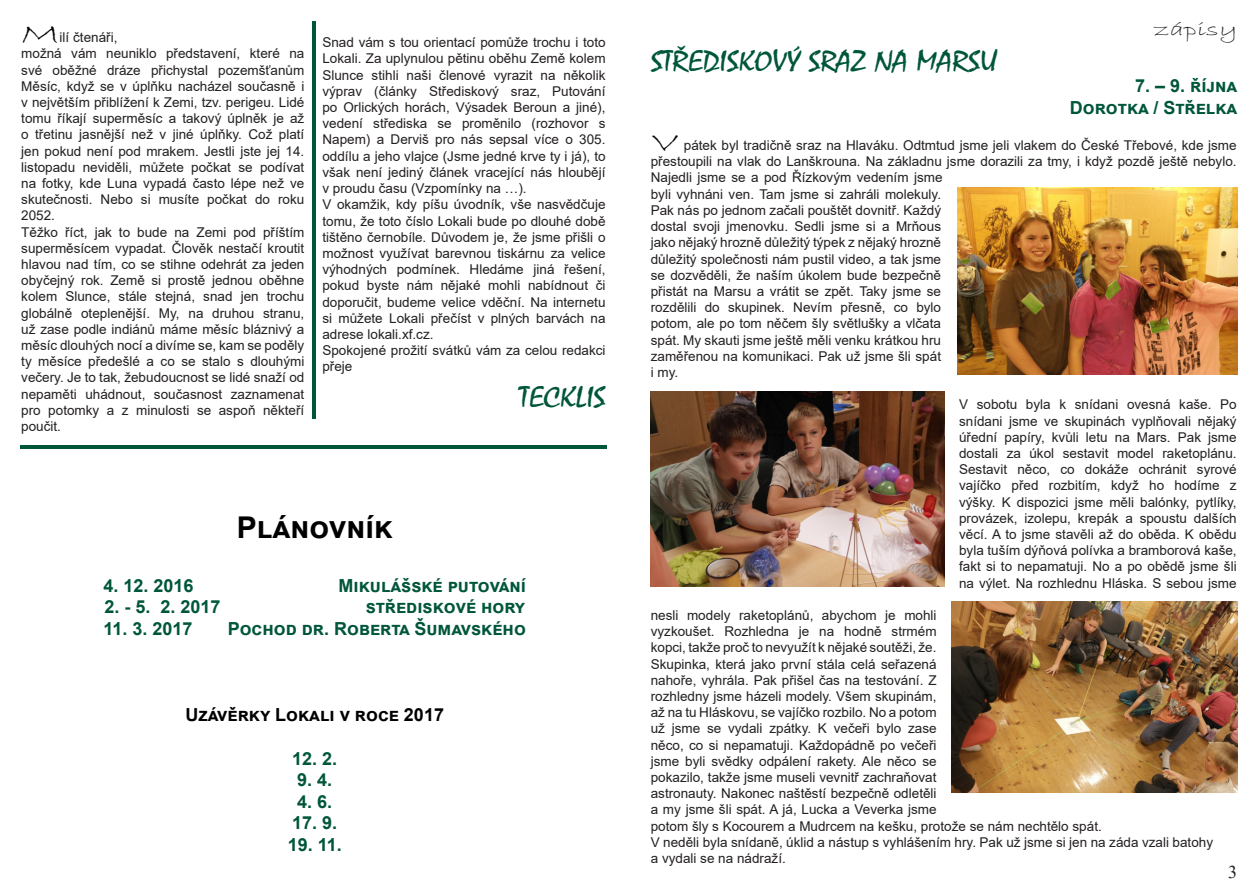
<style>
.page{position:relative;width:1259px;height:893px;background:#fff}
.page>*{position:absolute;margin:0;border:0;box-sizing:border-box;transform-origin:0 0}
.t1{font:30px "Mistral";color:#00563b;scale:1.15 1}
.t2{font:700 30px "Arial";letter-spacing:.015em;color:#000}
.t3{font:30px "Bradley Hand ITC";color:#000;scale:1.5 1}
.t4{font:19.5px "Bradley Hand ITC";color:#231f20;scale:1.5 1}
.t5{font:700 18px "Arial";color:#00563b}
.t6{font:700 18px/21.6px "Arial";letter-spacing:.065em;color:#00563b;text-align:right}
.t7{font:700 18px "Arial";color:#000}
.t8{font:18px "Times New Roman";color:#231f20}
.t9{font:13.5px/16.2px "Arial";color:#231f20}
</style>
<div class="page">
<hr style="left:20px;top:445px;width:587px;height:3px;background:#00563b">
<hr style="left:312px;top:21px;width:4px;height:398px;background:#00563b">
<img style="left:957px;top:187px;width:280px;height:187px">
<img style="left:651px;top:391px;width:293px;height:196px">
<img style="left:951px;top:602px;width:286px;height:190px">
<h1 class="t3" style="left:21px;top:15px;width:27px">M</h1>
<p class="t9" style="left:21px;top:29px;width:285px;text-indent:38px">ilí čtenáři,<br>možná vám neuniklo představení, které na své oběžné dráze přichystal pozemšťanům Měsíc, když se v úplňku nacházel současně i v největším přiblížení k Zemi, tzv. perigeu. Lidé tomu říkají superměsíc a takový úplněk je až o třetinu jasnější než v jiné úplňky. Což platí jen pokud není pod mrakem. Jestli jste jej 14. listopadu neviděli, můžete počkat se podívat na fotky, kde Luna vypadá často lépe než ve skutečnosti. Nebo si musíte počkat do roku 2052.<br>Těžko říct, jak to bude na Zemi pod příštím superměsícem vypadat. Člověk nestačí kroutit hlavou nad tím, co se stihne odehrát za jeden obyčejný rok. Země si prostě jednou oběhne kolem Slunce, stále stejná, snad jen trochu globálně oteplenější. My, na druhou stranu, už zase podle indiánů máme měsíc bláznivý a měsíc dlouhých nocí a divíme se, kam se poděly ty měsíce předešlé a co se stalo s dlouhými večery. Je to tak, žebudoucnost se lidé snaží od nepaměti uhádnout, současnost zaznamenat pro potomky a z minulosti se aspoň někteří poučit.</p>
<p class="t9" style="left:322px;top:34px;width:285px">Snad vám s tou orientací pomůže trochu i toto Lokali. Za uplynulou pětinu oběhu Země kolem Slunce stihli naši členové vyrazit na několik výprav (články Střediskový sraz, Putování po Orlických horách, Výsadek Beroun a jiné), vedení střediska se proměnilo (rozhovor s Napem) a Derviš pro nás sepsal více o 305. oddílu a jeho vlajce (Jsme jedné krve ty i já), to však není jediný článek vracející nás hloubějí v proudu času (Vzpomínky na …).<br>V okamžik, kdy píšu úvodník, vše nasvědčuje tomu, že toto číslo Lokali bude po dlouhé době tištěno černobíle. Důvodem je, že jsme přišli o možnost využívat barevnou tiskárnu za velice výhodných podmínek. Hledáme jiná řešení, pokud byste nám nějaké mohli nabídnout či doporučit, budeme velice vděční. Na internetu si můžete Lokali přečíst v plných barvách na adrese lokali.xf.cz.<br>Spokojené prožití svátků vám za celou redakci přeje</p>
<h1 class="t1" style="left:519px;top:380px;width:76px">TECKLIS</h1>
<h1 class="t2" style="left:237px;top:506px;width:155px">Plánovník</h1>
<h3 class="t5" style="left:103px;top:573px;width:92px">4. 12. 2016</h3>
<h3 class="t5" style="left:339px;top:573px;width:189px">Mikulášské putování</h3>
<h3 class="t5" style="left:104px;top:594px;width:118px">2. - 5. 2. 2017</h3>
<h3 class="t5" style="left:366px;top:594px;width:161px">střediskové hory</h3>
<h3 class="t5" style="left:104px;top:616px;width:91px">11. 3. 2017</h3>
<h3 class="t5" style="left:228px;top:616px;width:300px">Pochod dr. Roberta Šumavského</h3>
<h3 class="t7" style="left:185px;top:702px;width:260px">Uzávěrky Lokali v roce 2017</h3>
<h3 class="t5" style="left:292px;top:745px;width:47px">12. 2.</h3>
<h3 class="t5" style="left:297px;top:767px;width:37px">9. 4.</h3>
<h3 class="t5" style="left:297px;top:789px;width:37px">4. 6.</h3>
<h3 class="t5" style="left:292px;top:810px;width:47px">17. 9.</h3>
<h3 class="t5" style="left:288px;top:832px;width:56px">19. 11.</h3>
<h1 class="t1" style="left:651px;top:43px;width:303px">STŘEDISKOVÝ SRAZ NA MARSU</h1>
<h2 class="t4" style="left:1154px;top:17px;width:57px">zápisy</h2>
<h3 class="t6" style="left:1070px;top:76px;width:168px">7. – 9. října<br>Dorotka / Střelka</h3>
<h1 class="t3" style="left:651px;top:123px;width:20px">V</h1>
<p class="t9" style="left:651px;top:137px;width:587px;text-indent:33px">pátek byl tradičně sraz na Hlaváku. Odtmtud jsme jeli vlakem do České Třebové, kde jsme přestoupili na vlak do Lanškrouna. Na základnu jsme dorazili za tmy, i když pozdě ještě nebylo.<br>Najedli jsme se a pod Řízkovým vedením jsme<br>byli vyhnáni ven. Tam jsme si zahráli molekuly.<br>Pak nás po jednom začali pouštět dovnitř. Každý<br>dostal svoji jmenovku. Sedli jsme si a Mrňous<br>jako nějaký hrozně důležitý týpek z nějaký hrozně<br>důležitý společnosti nám pustil video, a tak jsme<br>se dozvěděli, že naším úkolem bude bezpečně<br>přistát na Marsu a vrátit se zpět. Taky jsme se<br>rozdělili do skupinek. Nevím přesně, co bylo<br>potom, ale po tom něčem šly světlušky a vlčata<br>spát. My skauti jsme ještě měli venku krátkou hru<br>zaměřenou na komunikaci. Pak už jsme šli spát<br>i my.</p>
<p class="t9" style="left:959px;top:396px;width:279px;text-align:justify">V sobotu byla k snídani ovesná kaše. Po snídani jsme ve skupinách vyplňovali nějaký úřední papíry, kvůli letu na Mars. Pak jsme dostali za úkol sestavit model raketoplánu.<br>Sestavit něco, co dokáže ochránit syrové vajíčko před rozbitím, když ho hodíme z výšky. K dispozici jsme měli balónky, pytlíky, provázek, izolepu, krepák a spoustu dalších věcí. A to jsme stavěli až do oběda. K obědu byla tuším dýňová polívka a bramborová kaše, fakt si to nepamatuji. No a po obědě jsme šli na výlet. Na rozhlednu Hláska. S sebou jsme</p>
<p class="t9" style="left:651px;top:607px;width:564px">nesli modely raketoplánů, abychom je mohli<br>vyzkoušet. Rozhledna je na hodně strmém<br>kopci, takže proč to nevyužít k nějaké soutěži, že.<br>Skupinka, která jako první stála celá seřazená<br>nahoře, vyhrála. Pak přišel čas na testování. Z<br>rozhledny jsme házeli modely. Všem skupinám,<br>až na tu Hláskovu, se vajíčko rozbilo. No a potom<br>už jsme se vydali zpátky. K večeři bylo zase<br>něco, co si nepamatuji. Každopádně po večeři<br>jsme byli svědky odpálení rakety. Ale něco se<br>pokazilo, takže jsme museli vevnitř zachraňovat<br>astronauty. Nakonec naštěstí bezpečně odletěli<br>a my jsme šli spát. A já, Lucka a Veverka jsme<br>potom šly s Kocourem a Mudrcem na kešku, protože se nám nechtělo spát.<br>V neděli byla snídaně, úklid a nástup s vyhlášením hry. Pak už jsme si jen na záda vzali batohy a vydali se na nádraží.</p>
<h3 class="t8" style="left:1228px;top:859px;width:10px">3</h3>
</div>
